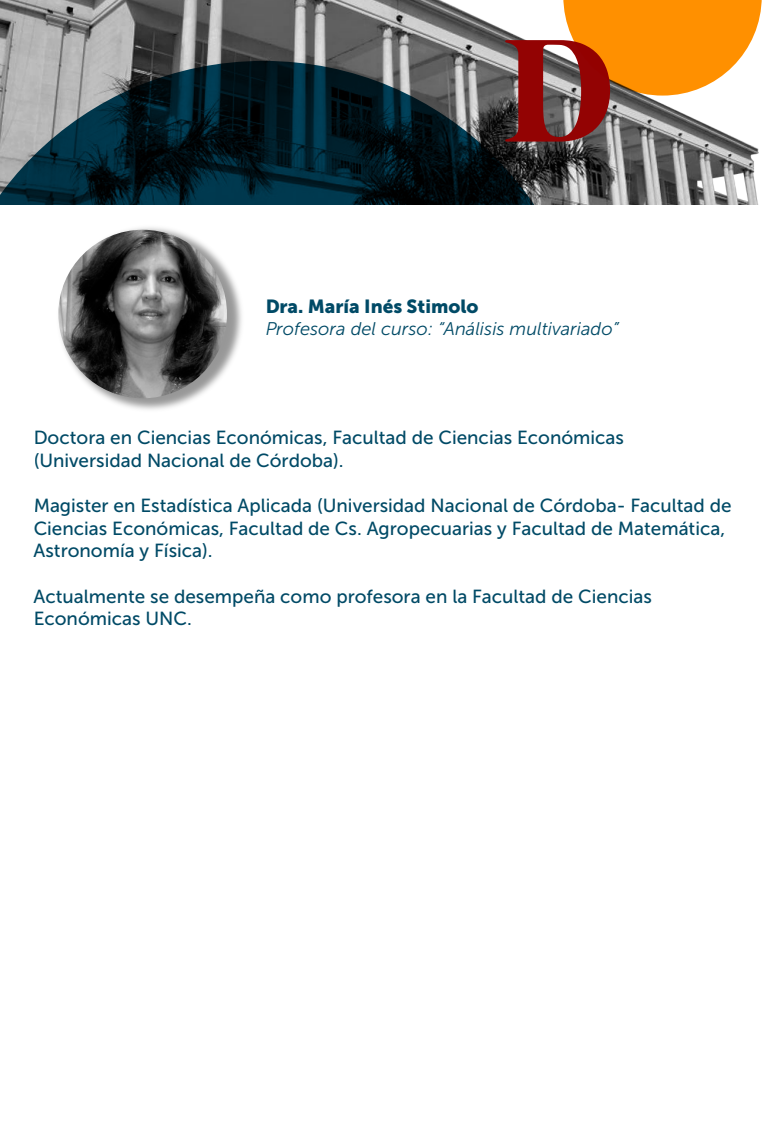
<style>
.page{position:relative;width:782px;height:1144px;background:#fff}
.page>*{position:absolute;margin:0;border:0;box-sizing:border-box;transform-origin:0 0}
.t1{font:18.9px/22.7px "Museo Sans 500";color:#004a66}
.t2{font:18.9px "Museo Sans 900";color:#004a66}
.t3{font:italic 18.3px "Museo Sans 300";color:#004a66}
</style>
<div class="page">
<img style="left:0;top:0;width:505px;height:61px">
<svg style="left:0;top:61px;width:505px;height:143px;background:#253a42"></svg>
<svg style="left:505px;top:0;width:257px;height:204px"></svg>
<img style="left:60px;top:227px;width:182px;height:183px">
<img style="left:58px;top:230px;width:169px;height:168px;border-radius:84px">
<p class="t2" style="left:265px;top:296px;width:215px">Dra. María Inés Stimolo</p>
<p class="t3" style="left:265px;top:319px;width:355px">Profesora del curso: “Análisis multivariado”</p>
<p class="t1" style="left:34px;top:426px;width:591px">Doctora en Ciencias Económicas, Facultad de Ciencias Económicas (Universidad Nacional de Córdoba).</p>
<p class="t1" style="left:34px;top:494px;width:699px">Magister en Estadística Aplicada (Universidad Nacional de Córdoba- Facultad de<br>Ciencias Económicas, Facultad de Cs. Agropecuarias y Facultad de Matemática,<br>Astronomía y Física).</p>
<p class="t1" style="left:34px;top:585px;width:619px">Actualmente se desempeña como profesora en la Facultad de Ciencias<br>Económicas UNC.</p>
</div>
